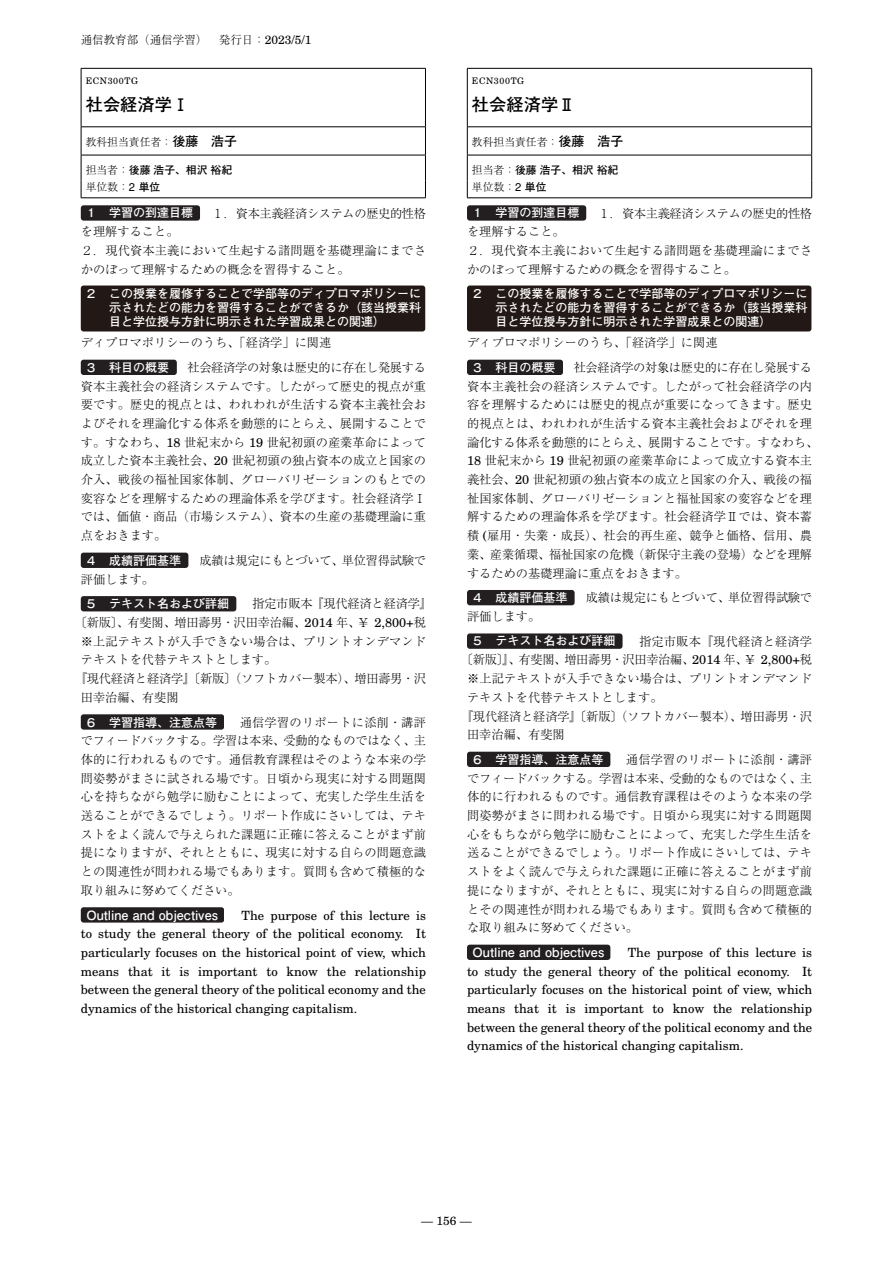
<style>
.page{position:relative;width:893px;height:1263px;background:#fff}
.page>*{position:absolute;margin:0;border:0;box-sizing:border-box;transform-origin:0 0}
.t1{font:700 17.25px "Futo Go B101 Pr 6";color:#000}
.t2{font:12.75px/18.8px "Century Sch L Roma";color:#000;text-align:justify}
.t3{font:700 12.75px "Futo Go B101 Pro";color:#fff}
.t4{font:300 12.15px/18.8px "Ryumin Pr 6";color:#000}
.t5{font:300 12.15px "Ryumin Pr 6";letter-spacing:-.02em;color:#000}
.t6{font:300 12.15px "Ryumin Pr 6";letter-spacing:-.03em;color:#000}
.t7{font:700 12px/14.4px "Futo Go B101 Pr 6 N";color:#fff;text-align:justify}
.t8{font:700 12px "Futo Go B101 Pro";color:#fff}
.t9{font:12px "Century Sch L Roma";color:#000}
.t10{font:300 11.55px "Ryumin Pr 6";color:#000}
.t11{font:300 10.8px "Ryumin Pr 6";color:#000}
.t12{font:700 10.8px "Futo Go B101 Pr 6";color:#000}
.t13{font:9px "Century Sch L Roma";letter-spacing:.065em;color:#000}
.s1{font-family:"Century Sch L Roma";font-weight:400;font-size:12px}
.s2{font-family:"Futo Go B101 Pr 6";font-weight:700;font-size:12.9px}
.s3{font-family:"Ryumin Pr 6";font-weight:300}
.s4{font-family:"Nimbus San L";font-weight:400;font-size:11.25px}
.s5{font-family:"Futo Go B101 Pr 6";font-weight:700}
.s6{font-family:"Century Sch L Roma";font-weight:400;font-size:12.75px}
</style>
<div class="page">
<hr style="left:81px;top:68px;width:345px;height:1px;background:#000">
<svg style="left:81px;top:69px;width:1px;height:15px"></svg>
<svg style="left:425px;top:69px;width:1px;height:15px"></svg>
<hr style="left:81px;top:84px;width:1px;height:42px;background:#000">
<hr style="left:425px;top:84px;width:1px;height:42px;background:#000">
<hr style="left:81px;top:126px;width:345px;height:1px;background:#000">
<hr style="left:81px;top:155px;width:345px;height:1px;background:#000">
<svg style="left:81px;top:127px;width:1px;height:70px"></svg>
<svg style="left:425px;top:127px;width:1px;height:70px"></svg>
<hr style="left:81px;top:197px;width:345px;height:1px;background:#000">
<div style="left:81px;top:205px;width:119px;height:16px;background:#231f20;border-radius:3px"></div>
<div style="left:81px;top:285px;width:344px;height:46px;background:#221815;border-radius:3px"></div>
<div style="left:81px;top:360px;width:96px;height:15px;background:#231f20;border-radius:3px"></div>
<div style="left:81px;top:553px;width:107px;height:15px;background:#231f20;border-radius:3px"></div>
<div style="left:81px;top:596px;width:155px;height:15px;background:#231f20;border-radius:3px"></div>
<div style="left:81px;top:714px;width:143px;height:15px;background:#231f20;border-radius:3px"></div>
<div style="left:81px;top:907px;width:143px;height:15px;background:#231f20;border-radius:3px"></div>
<hr style="left:467px;top:68px;width:345px;height:1px;background:#000">
<svg style="left:467px;top:69px;width:1px;height:15px"></svg>
<svg style="left:811px;top:69px;width:1px;height:15px"></svg>
<hr style="left:467px;top:84px;width:1px;height:42px;background:#000">
<hr style="left:811px;top:84px;width:1px;height:42px;background:#000">
<hr style="left:467px;top:126px;width:345px;height:1px;background:#000">
<hr style="left:467px;top:155px;width:345px;height:1px;background:#000">
<svg style="left:467px;top:127px;width:1px;height:70px"></svg>
<svg style="left:811px;top:127px;width:1px;height:70px"></svg>
<hr style="left:467px;top:197px;width:345px;height:1px;background:#000">
<div style="left:467px;top:205px;width:119px;height:16px;background:#231f20;border-radius:3px"></div>
<div style="left:467px;top:285px;width:344px;height:46px;background:#221815;border-radius:3px"></div>
<div style="left:467px;top:360px;width:96px;height:15px;background:#231f20;border-radius:3px"></div>
<div style="left:467px;top:590px;width:108px;height:15px;background:#231f20;border-radius:3px"></div>
<div style="left:467px;top:633px;width:155px;height:16px;background:#231f20;border-radius:3px"></div>
<div style="left:467px;top:752px;width:143px;height:15px;background:#231f20;border-radius:3px"></div>
<div style="left:467px;top:944px;width:143px;height:16px;background:#231f20;border-radius:3px"></div>
<p class="t10" style="left:81px;top:34px;width:232px">通信教育部（通信学習）　発行日：<span class="s1">2023/5/1</span></p>
<p class="t13" style="left:86px;top:77px;width:54px">ECN300TG</p>
<h1 class="t1" style="left:86px;top:96px;width:105px">社会経済学Ⅰ</h1>
<p class="t11" style="left:86px;top:137px;width:153px">教科担当責任者：<span class="s2">後藤　浩子</span></p>
<p class="t12" style="left:86px;top:165px;width:148px"><span class="s3">担当者：</span>後藤浩子、相沢裕紀</p>
<p class="t11" style="left:86px;top:182px;width:76px">単位数：<span class="s4">2</span> <span class="s5">単位</span></p>
<p class="t8" style="left:85px;top:203px;width:109px">１　学習の到達目標</p>
<p class="t6" style="left:212px;top:207px;width:216px">１．資本主義経済システムの歴史的性格</p>
<p class="t4" style="left:81px;top:222px;width:347px">を理解すること。<br>２．現代資本主義において生起する諸問題を基礎理論にまでさかのぼって理解するための概念を習得すること。</p>
<p class="t7" style="left:85px;top:285px;width:337px">２　この授業を履修することで学部等のディプロマポリシーに　　示されたどの能力を習得することができるか（該当授業科　　目と学位授与方針に明示された学習成果との関連）</p>
<p class="t4" style="left:81px;top:333px;width:252px">ディプロマポリシーのうち、「経済学」に関連</p>
<p class="t8" style="left:85px;top:358px;width:85px">３　科目の概要</p>
<p class="t4" style="left:81px;top:358px;width:347px;text-align:justify;text-indent:107px">社会経済学の対象は歴史的に存在し発展する資本主義社会の経済システムです。したがって歴史的視点が重要です。歴史的視点とは、われわれが生活する資本主義社会およびそれを理論化する体系を動態的にとらえ、展開することです。すなわち、<span class="s6">18</span> 世紀末から <span class="s6">19</span> 世紀初頭の産業革命によって成立した資本主義社会、<span class="s6">20</span> 世紀初頭の独占資本の成立と国家の介入、戦後の福祉国家体制、グローバリゼーションのもとでの変容などを理解するための理論体系を学びます。社会経済学Ⅰでは、価値・商品（市場システム）、資本の生産の基礎理論に重点をおきます。</p>
<p class="t8" style="left:85px;top:550px;width:97px">４　成績評価基準</p>
<p class="t5" style="left:200px;top:554px;width:228px">成績は規定にもとづいて、単位習得試験で</p>
<p class="t4" style="left:81px;top:570px;width:75px">評価します。</p>
<p class="t8" style="left:85px;top:594px;width:145px">５　テキスト名および詳細</p>
<p class="t4" style="left:252px;top:594px;width:181px">指定市販本『現代経済と経済学』</p>
<p class="t4" style="left:75px;top:613px;width:353px">〔新版〕、有斐閣、増田壽男・沢田幸治編、<span class="s6">2014</span> 年、¥ <span class="s6">2,800+</span>税</p>
<p class="t4" style="left:81px;top:632px;width:347px">※上記テキストが入手できない場合は、プリントオンデマンド</p>
<p class="t4" style="left:81px;top:650px;width:197px">テキストを代替テキストとします。</p>
<p class="t4" style="left:75px;top:669px;width:353px">『現代経済と経済学』〔新版〕（ソフトカバー製本）、増田壽男・沢</p>
<p class="t4" style="left:81px;top:688px;width:99px">田幸治編、有斐閣</p>
<p class="t8" style="left:85px;top:712px;width:133px">６　学習指導、注意点等</p>
<p class="t4" style="left:81px;top:713px;width:347px;text-align:justify;text-indent:159px">通信学習のリポートに添削・講評でフィードバックする。学習は本来、受動的なものではなく、主体的に行われるものです。通信教育課程はそのような本来の学問姿勢がまさに試される場です。日頃から現実に対する問題関心を持ちながら勉学に励むことによって、充実した学生生活を送ることができるでしょう。リポート作成にさいしては、テキストをよく読んで与えられた課題に正確に答えることがまず前提になりますが、それとともに、現実に対する自らの問題意識との関連性が問われる場でもあります。質問も含めて積極的な取り組みに努めてください。</p>
<p class="t3" style="left:86px;top:904px;width:133px">Outline and objectives</p>
<p class="t2" style="left:81px;top:907px;width:347px;text-indent:161px">The purpose of this lecture is to study the general theory of the political economy. It particularly focuses on the historical point of view, which means that it is important to know the relationship between the general theory of the political economy and the dynamics of the historical changing capitalism.</p>
<p class="t13" style="left:472px;top:77px;width:54px">ECN300TG</p>
<h1 class="t1" style="left:472px;top:96px;width:105px">社会経済学Ⅱ</h1>
<p class="t11" style="left:472px;top:137px;width:153px">教科担当責任者：<span class="s2">後藤　浩子</span></p>
<p class="t12" style="left:472px;top:165px;width:148px"><span class="s3">担当者：</span>後藤浩子、相沢裕紀</p>
<p class="t11" style="left:472px;top:182px;width:76px">単位数：<span class="s4">2</span> <span class="s5">単位</span></p>
<p class="t8" style="left:471px;top:203px;width:109px">１　学習の到達目標</p>
<p class="t6" style="left:598px;top:207px;width:216px">１．資本主義経済システムの歴史的性格</p>
<p class="t4" style="left:467px;top:222px;width:347px">を理解すること。<br>２．現代資本主義において生起する諸問題を基礎理論にまでさかのぼって理解するための概念を習得すること。</p>
<p class="t7" style="left:471px;top:285px;width:338px">２　この授業を履修することで学部等のディプロマポリシーに　　示されたどの能力を習得することができるか（該当授業科　　目と学位授与方針に明示された学習成果との関連）</p>
<p class="t4" style="left:467px;top:333px;width:252px">ディプロマポリシーのうち、「経済学」に関連</p>
<p class="t8" style="left:471px;top:358px;width:85px">３　科目の概要</p>
<p class="t4" style="left:467px;top:358px;width:353px;text-indent:107px">社会経済学の対象は歴史的に存在し発展する資本主義社会の経済システムです。したがって社会経済学の内容を理解するためには歴史的視点が重要になってきます。歴史的視点とは、われわれが生活する資本主義社会およびそれを理論化する体系を動態的にとらえ、展開することです。すなわち、<br><span class="s6">18</span> 世紀末から <span class="s6">19</span> 世紀初頭の産業革命によって成立する資本主義社会、<span class="s6">20</span> 世紀初頭の独占資本の成立と国家の介入、戦後の福祉国家体制、グローバリゼーションと福祉国家の変容などを理解するための理論体系を学びます。社会経済学Ⅱでは、資本蓄積 <span class="s6">(</span>雇用・失業・成長）、社会的再生産、競争と価格、信用、農業、産業循環、福祉国家の危機（新保守主義の登場）などを理解するための基礎理論に重点をおきます。</p>
<p class="t8" style="left:471px;top:588px;width:97px">４　成績評価基準</p>
<p class="t5" style="left:586px;top:591px;width:228px">成績は規定にもとづいて、単位習得試験で</p>
<p class="t4" style="left:467px;top:607px;width:75px">評価します。</p>
<p class="t8" style="left:471px;top:631px;width:145px">５　テキスト名および詳細</p>
<p class="t4" style="left:639px;top:632px;width:175px">指定市販本『現代経済と経済学</p>
<p class="t5" style="left:461px;top:654px;width:353px">〔新版〕』、有斐閣、増田壽男・沢田幸治編、<span class="s6">2014</span> 年、¥ <span class="s6">2,800+</span>税</p>
<p class="t4" style="left:467px;top:669px;width:347px">※上記テキストが入手できない場合は、プリントオンデマンド</p>
<p class="t4" style="left:467px;top:688px;width:197px">テキストを代替テキストとします。</p>
<p class="t4" style="left:461px;top:706px;width:353px">『現代経済と経済学』〔新版〕（ソフトカバー製本）、増田壽男・沢</p>
<p class="t4" style="left:467px;top:725px;width:99px">田幸治編、有斐閣</p>
<p class="t8" style="left:471px;top:750px;width:133px">６　学習指導、注意点等</p>
<p class="t4" style="left:467px;top:750px;width:347px;text-align:justify;text-indent:159px">通信学習のリポートに添削・講評でフィードバックする。学習は本来、受動的なものではなく、主体的に行われるものです。通信教育課程はそのような本来の学問姿勢がまさに問われる場です。日頃から現実に対する問題関心をもちながら勉学に励むことによって、充実した学生生活を送ることができるでしょう。リポート作成にさいしては、テキストをよく読んで与えられた課題に正確に答えることがまず前提になりますが、それとともに、現実に対する自らの問題意識とその関連性が問われる場でもあります。質問も含めて積極的な取り組みに努めてください。</p>
<p class="t3" style="left:473px;top:942px;width:133px">Outline and objectives</p>
<p class="t2" style="left:467px;top:944px;width:347px;text-indent:161px">The purpose of this lecture is to study the general theory of the political economy. It particularly focuses on the historical point of view, which means that it is important to know the relationship between the general theory of the political economy and the dynamics of the historical changing capitalism.</p>
<p class="t9" style="left:421px;top:1216px;width:52px">— 156 —</p>
</div>
